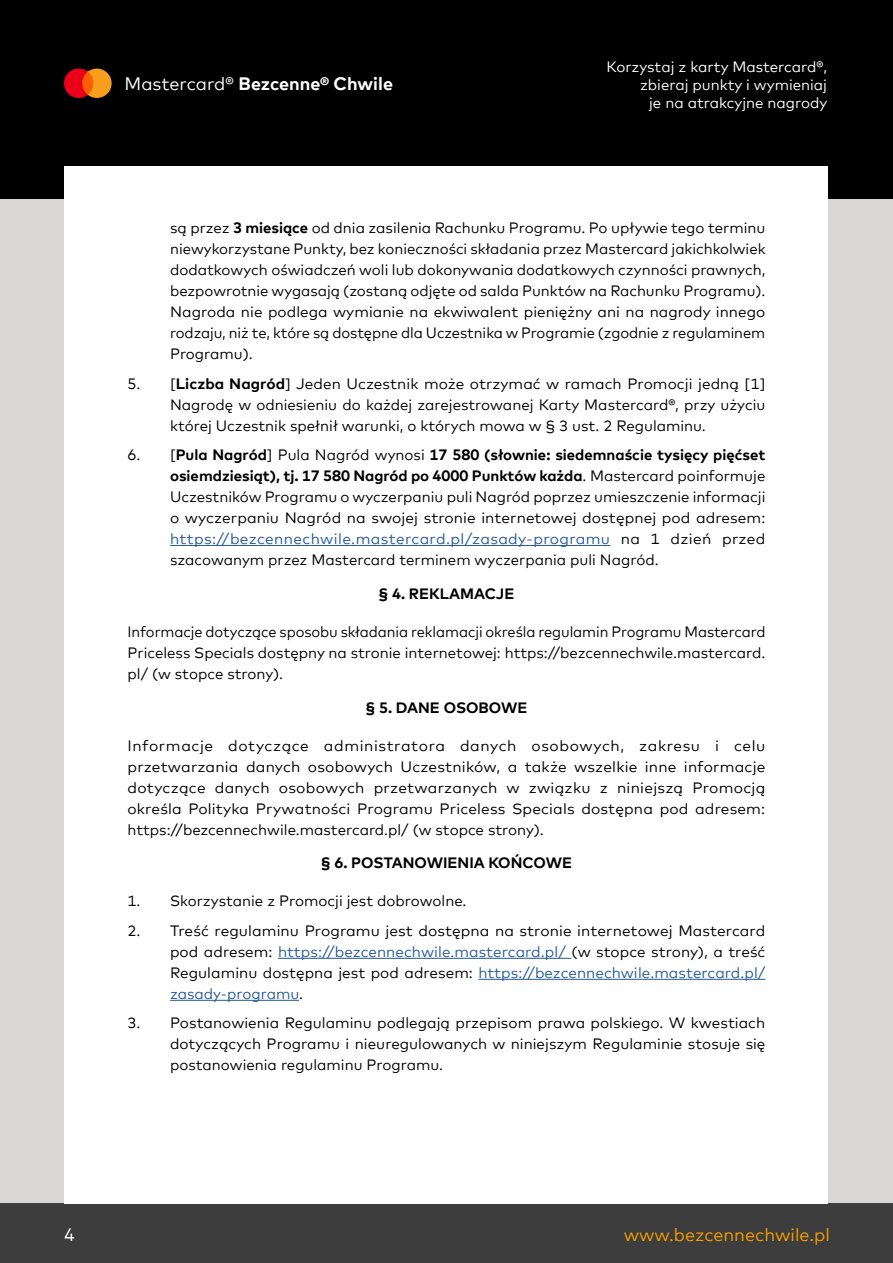
<style>
.page{position:relative;width:893px;height:1263px;background:#fff}
.page>*{position:absolute;margin:0;border:0;box-sizing:border-box;transform-origin:0 0}
.t1{font:700 18px "Mark Offc For MC";color:#fff}
.t2{font:18px "Mark Offc For MC";color:#f59e00}
.t3{font:18px "Mark Offc For MC";color:#fff}
.t4{font:15px/21px "Mark Offc For MC";color:#000;text-align:justify}
.t5{font:15px/18px "Mark Offc For MC";color:#fff;text-align:right}
.t6{font:700 15px "Mark Offc For MC";color:#000}
.s1{font-weight:400}
.s2{font-weight:700}
.s3{color:#275b9b}
</style>
<div class="page">
<div style="left:0;top:132px;width:893px;height:1095px;background:#d9d6d6"></div>
<div style="left:0;top:1203px;width:893px;height:60px;background:#3d3d3d"></div>
<div style="left:0;top:0;width:893px;height:198px;background:#000"></div>
<div style="left:65px;top:167px;width:763px;height:1036px;background:#fff"></div>
<svg style="left:64px;top:69px;width:48px;height:29px"></svg>
<hr style="left:170px;top:545px;width:440px;height:1px;background:#275b9b">
<hr style="left:278px;top:958px;width:293px;height:1px;background:#275b9b">
<hr style="left:478px;top:979px;width:287px;height:1px;background:#275b9b">
<hr style="left:170px;top:1000px;width:129px;height:1px;background:#275b9b">
<p class="t1" style="left:124px;top:70px;width:270px"><span class="s1">Mastercard®</span> Bezcenne® Chwile</p>
<p class="t5" style="left:606px;top:57px;width:222px">Korzystaj z karty Mastercard®, zbieraj punkty i wymieniaj<br>je na atrakcyjne nagrody</p>
<p class="t4" style="left:170px;top:216px;width:597px">są przez <span class="s2">3 miesiące</span> od dnia zasilenia Rachunku Programu. Po upływie tego terminu niewykorzystane Punkty, bez konieczności składania przez Mastercard jakichkolwiek dodatkowych oświadczeń woli lub dokonywania dodatkowych czynności prawnych, bezpowrotnie wygasają (zostaną odjęte od salda Punktów na Rachunku Programu).<br>Nagroda nie podlega wymianie na ekwiwalent pieniężny ani na nagrody innego rodzaju, niż te, które są dostępne dla Uczestnika w Programie (zgodnie z regulaminem Programu).</p>
<p class="t4" style="left:170px;top:371px;width:597px;text-indent:-43px">5. [<span class="s2">Liczba Nagród</span>] Jeden Uczestnik może otrzymać w ramach Promocji jedną [1] Nagrodę w odniesieniu do każdej zarejestrowanej Karty Mastercard®, przy użyciu której Uczestnik spełnił warunki, o których mowa w § 3 ust. 2 Regulaminu.</p>
<p class="t4" style="left:170px;top:443px;width:597px;text-indent:-43px">6. [<span class="s2">Pula Nagród</span>] Pula Nagród wynosi <span class="s2">17 580 (słownie: siedemnaście tysięcy pięćset osiemdziesiąt), tj. 17 580 Nagród po 4000 Punktów każda</span>. Mastercard poinformuje Uczestników Programu o wyczerpaniu puli Nagród poprzez umieszczenie informacji o wyczerpaniu Nagród na swojej stronie internetowej dostępnej pod adresem: <span class="s3">https://bezcennechwile.mastercard.pl/zasady-programu</span> na 1 dzień przed szacowanym przez Mastercard terminem wyczerpania puli Nagród.</p>
<p class="t6" style="left:379px;top:582px;width:137px">§ 4. REKLAMACJE</p>
<p class="t4" style="left:128px;top:620px;width:639px">Informacje dotyczące sposobu składania reklamacji określa regulamin Programu Mastercard Priceless Specials dostępny na stronie internetowej: https://bezcennechwile.mastercard. pl/ (w stopce strony).</p>
<p class="t6" style="left:366px;top:696px;width:163px">§ 5. DANE OSOBOWE</p>
<p class="t4" style="left:128px;top:734px;width:639px">Informacje dotyczące administratora danych osobowych, zakresu i celu przetwarzania danych osobowych Uczestników, a także wszelkie inne informacje dotyczące danych osobowych przetwarzanych w związku z niniejszą Promocją określa Polityka Prywatności Programu Priceless Specials dostępna pod adresem: https://bezcennechwile.mastercard.pl/ (w stopce strony).</p>
<p class="t6" style="left:321px;top:852px;width:253px">§ 6. POSTANOWIENIA KOŃCOWE</p>
<p class="t4" style="left:128px;top:889px;width:340px">1. Skorzystanie z Promocji jest dobrowolne.</p>
<p class="t4" style="left:170px;top:919px;width:597px;text-indent:-43px">2. Treść regulaminu Programu jest dostępna na stronie internetowej Mastercard pod adresem: <span class="s3">https://bezcennechwile.mastercard.pl/</span> (w stopce strony), a treść Regulaminu dostępna jest pod adresem: <span class="s3">https://bezcennechwile.mastercard.pl/ zasady-programu</span>.</p>
<p class="t4" style="left:170px;top:1011px;width:597px;text-indent:-43px">3. Postanowienia Regulaminu podlegają przepisom prawa polskiego. W kwestiach dotyczących Programu i nieuregulowanych w niniejszym Regulaminie stosuje się postanowienia regulaminu Programu.</p>
<p class="t3" style="left:64px;top:1221px;width:12px">4</p>
<p class="t2" style="left:624px;top:1221px;width:208px">www.bezcennechwile.pl</p>
</div>
